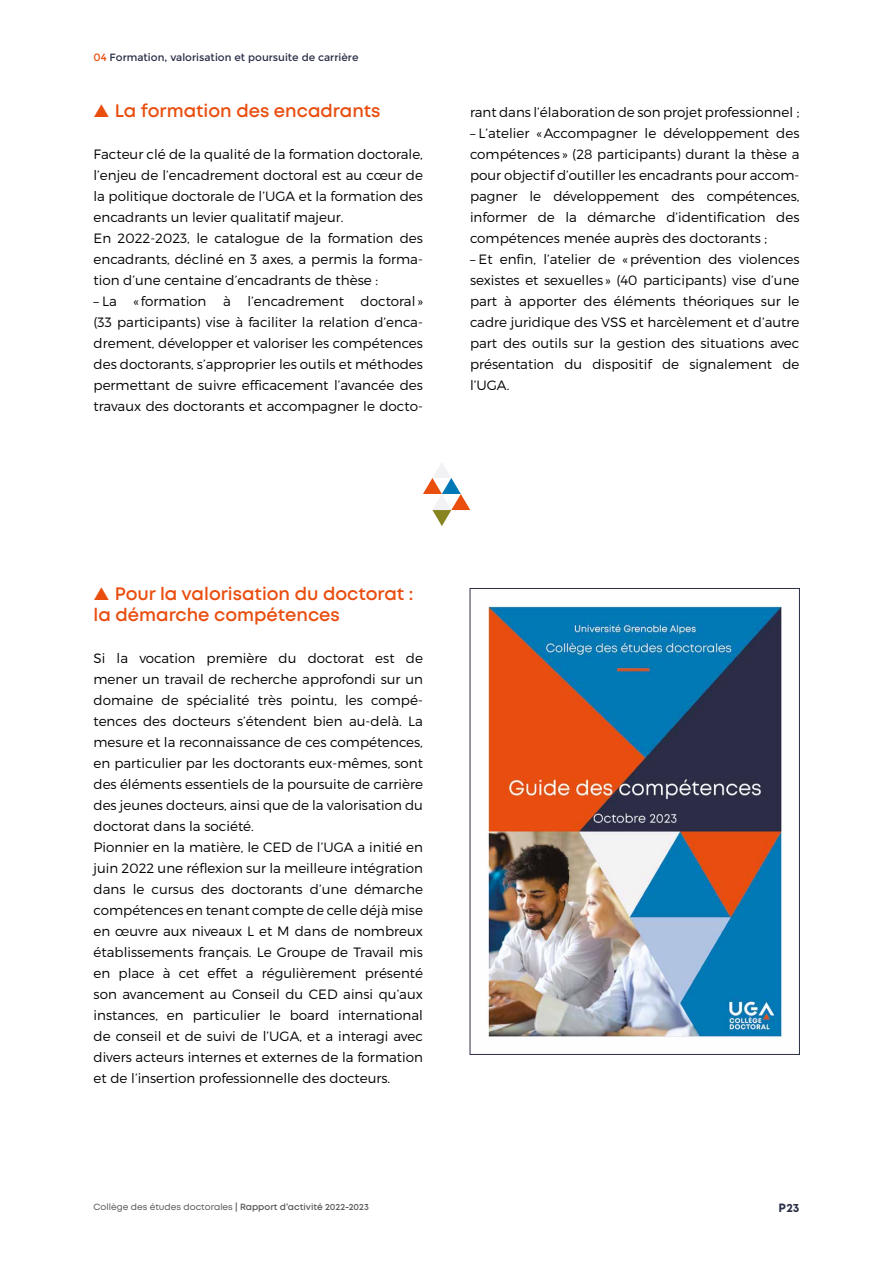
<style>
.page{position:relative;width:893px;height:1263px;background:#fff}
.page>*{position:absolute;margin:0;border:0;box-sizing:border-box;transform-origin:0 0}
.t1{font:600 18px/21px "Mont";color:#e94e0f}
.t2{font:300 13.5px/21px "Montserrat";color:#000;text-align:justify}
.t3{font:700 12px "Mont";color:#2a2e46}
.t4{font:10.5px "Montserrat";color:#2a2e46}
.t5{font:600 9px "Mont";color:#575756}
.s1{color:#e94e0f}
.s2{font-weight:400}
</style>
<div class="page">
<img style="left:487px;top:605px;width:295px;height:433px">
<div style="left:470px;top:588px;width:330px;height:467px;border:1px solid #2a2e46"></div>
<svg style="left:423px;top:463px;width:47px;height:63px"></svg>
<p class="t4" style="left:94px;top:51px;width:267px"><span class="s1">04</span> Formation, valorisation et poursuite de carrière</p>
<h1 class="t1" style="left:94px;top:100px;width:288px">▲ La formation des encadrants</h1>
<p class="t2" style="left:94px;top:143px;width:331px;text-align:left">Facteur clé de la qualité de la formation doctorale, l’enjeu de l’encadrement doctoral est au cœur de la politique doctorale de l’UGA et la formation des encadrants un levier qualitatif majeur.<br>En 2022-2023, le catalogue de la formation des encadrants, décliné en 3 axes, a permis la forma&shy;tion d’une centaine d’encadrants de thèse :</p>
<p class="t2" style="left:94px;top:291px;width:331px">– La « formation à l’encadrement doctoral » (33 participants) vise à faciliter la relation d’enca&shy;drement, développer et valoriser les compétences des doctorants, s’approprier les outils et méthodes permettant de suivre efficacement l’avancée des travaux des doctorants et accompagner le docto-</p>
<p class="t2" style="left:470px;top:102px;width:331px">rant dans l’élaboration de son projet professionnel ;</p>
<p class="t2" style="left:470px;top:123px;width:331px">– L’atelier «Accompagner le développement des compétences » (28 participants) durant la thèse a pour objectif d’outiller les encadrants pour accom&shy;pagner le développement des compétences, informer de la démarche d’identification des compétences menée auprès des doctorants ;</p>
<p class="t2" style="left:470px;top:249px;width:331px">– Et enfin, l’atelier de «prévention des violences sexistes et sexuelles » (40 participants) vise d’une part à apporter des éléments théoriques sur le cadre juridique des VSS et harcèlement et d’autre part des outils sur la gestion des situations avec présentation du dispositif de signalement de l’UGA.</p>
<h1 class="t1" style="left:94px;top:583px;width:321px">▲ Pour la valorisation du doctorat : la démarche compétences</h1>
<p class="t2" style="left:94px;top:647px;width:331px;text-align:left">Si la vocation première du doctorat est de mener un travail de recherche approfondi sur un domaine de spécialité très pointu, les compé&shy;tences des docteurs s’étendent bien au-delà. La mesure et la reconnaissance de ces compétences, en particulier par les doctorants eux-mêmes, sont des éléments essentiels de la poursuite de carrière des jeunes docteurs, ainsi que de la valorisation du doctorat dans la société.<br>Pionnier en la matière, le CED de l’UGA a initié en juin 2022 une réflexion sur la meilleure intégration dans le cursus des doctorants d’une démarche compétences en tenant compte de celle déjà mise en œuvre aux niveaux L et M dans de nombreux établissements français. Le Groupe de Travail mis en place à cet effet a régulièrement présenté son avancement au Conseil du CED ainsi qu’aux instances, en particulier le board international de conseil et de suivi de l’UGA, et a interagi avec divers acteurs internes et externes de la formation et de l’insertion professionnelle des docteurs.</p>
<p class="t5" style="left:94px;top:1201px;width:277px"><span class="s2">Collège des études doctorales</span> | Rapport d’activité 2022-2023</p>
<p class="t3" style="left:778px;top:1200px;width:23px">P23</p>
</div>
